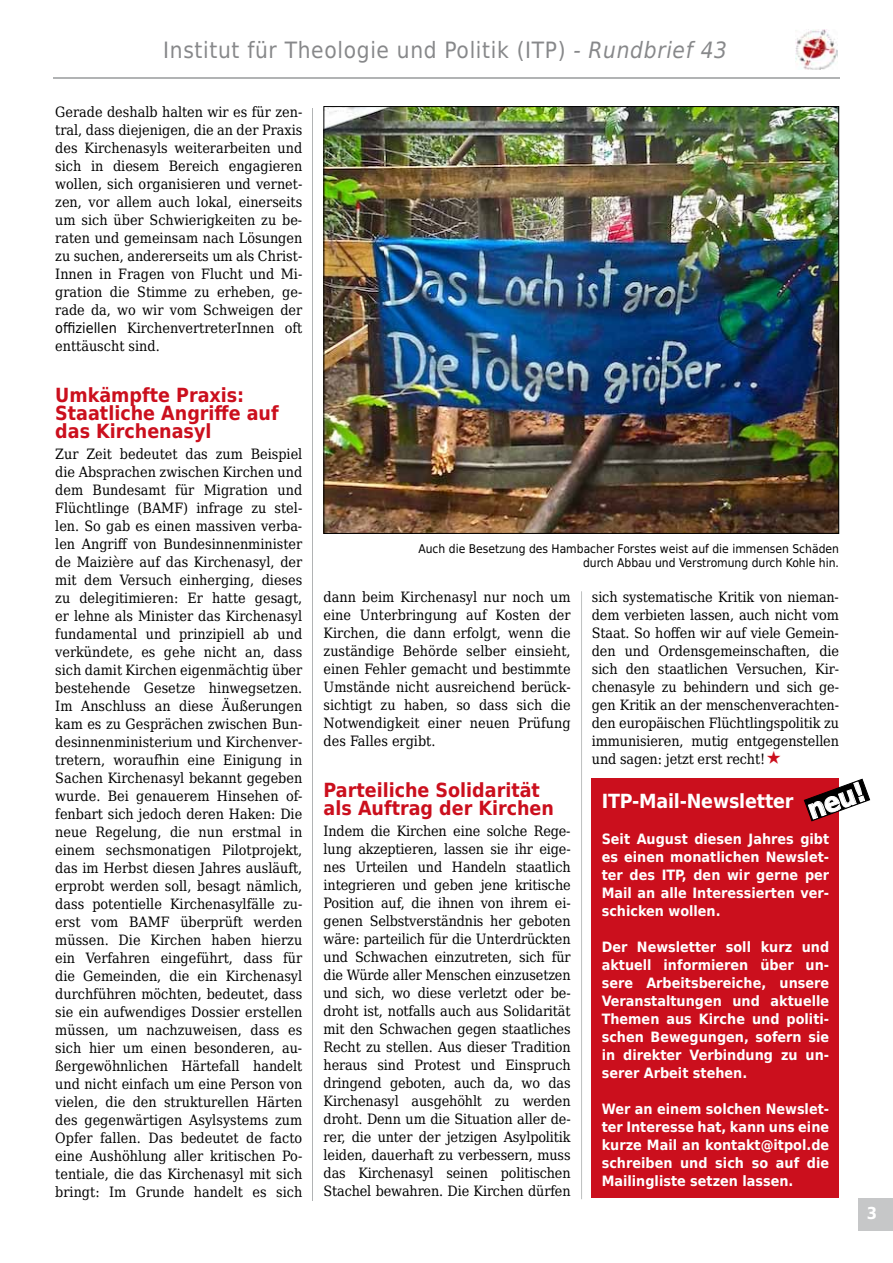
<style>
.page{position:relative;width:893px;height:1263px;background:#fff}
.page>*{position:absolute;margin:0;border:0;box-sizing:border-box;transform-origin:0 0}
.t1{font:700 27px "DejaVu Sans Condensed";color:#fff}
.t2{font:22.5px "DejaVu Sans Condensed";letter-spacing:.03em;color:#87888a}
.t3{font:700 19.5px/18px "DejaVu Sans Condensed";color:#cb0f1d}
.t4{font:700 19.5px "DejaVu Sans Condensed";letter-spacing:-.01em;color:#fff}
.t5{font:700 16.5px "DejaVu Sans Condensed";color:#fff}
.t6{font:14.25px/18px "DejaVu Serif Condensed";color:#000;text-align:justify}
.t7{font:700 14.25px/18px "DejaVu Sans Condensed";color:#fff;text-align:justify}
.t8{font:12px/13.5px "DejaVu Sans Condensed";color:#000;text-align:right}
.s1{font-style:italic}
.s2{font-family:"DejaVu Sans Condensed"}
</style>
<div class="page">
<hr style="left:53px;top:77px;width:786px;height:2px;background:#b1b3b4">
<img style="left:795px;top:29px;width:43px;height:40px">
<div style="left:858px;top:1198px;width:35px;height:33px;background:#c6c7c8"></div>
<hr style="left:312px;top:108px;width:1px;height:1092px;background:#b1b3b4">
<hr style="left:581px;top:591px;width:1px;height:608px;background:#b1b3b4">
<img style="left:326px;top:108px;width:511px;height:424px">
<div style="left:592px;top:778px;width:247px;height:420px;background:#cb0f1d"></div>
<svg style="left:804px;top:779px;width:66px;height:42px"></svg>
<h2 class="t2" style="left:163px;top:32px;width:565px">Institut für Theologie und Politik (ITP) <span class="s1">- Rundbrief 43</span></h2>
<p class="t6" style="left:55px;top:103px;width:249px">Gerade deshalb halten wir es für zen&shy;tral, dass diejenigen, die an der Praxis des Kirchenasyls weiterarbeiten und sich in diesem Bereich engagieren wollen, sich organisieren und vernet&shy;zen, vor allem auch lokal, einerseits um sich über Schwierigkeiten zu be&shy;raten und gemeinsam nach Lösungen zu suchen, andererseits um als Christ-Innen in Fragen von Flucht und Mi&shy;gration die Stimme zu erheben, ge&shy;rade da, wo wir vom Schweigen der <span class="s2">offiziellen</span> KirchenvertreterInnen oft enttäuscht sind.</p>
<h3 class="t3" style="left:55px;top:386px;width:225px">Umkämpfte Praxis:<br>Staatliche Angriffe auf das Kirchenasyl</h3>
<p class="t6" style="left:55px;top:445px;width:249px">Zur Zeit bedeutet das zum Beispiel die Absprachen zwischen Kirchen und dem Bundesamt für Migration und Flüchtlinge (BAMF) infrage zu stel&shy;len. So gab es einen massiven verba&shy;len Angriff von Bundesinnenminister de Maizière auf das Kirchenasyl, der mit dem Versuch einherging, dieses zu delegitimieren: Er hatte gesagt, er lehne als Minister das Kirchenasyl fundamental und prinzipiell ab und verkündete, es gehe nicht an, dass sich damit Kirchen eigenmächtig über bestehende Gesetze hinwegsetzen.<br>Im Anschluss an diese Äußerungen kam es zu Gesprächen zwischen Bun&shy;desinnenministerium und Kirchenver&shy;tretern, woraufhin eine Einigung in Sachen Kirchenasyl bekannt gegeben wurde. Bei genauerem Hinsehen of&shy;fenbart sich jedoch deren Haken: Die neue Regelung, die nun erstmal in einem sechsmonatigen Pilotprojekt, das im Herbst diesen Jahres ausläuft, erprobt werden soll, besagt nämlich, dass potentielle Kirchenasylfälle zu&shy;erst vom BAMF überprüft werden müssen. Die Kirchen haben hierzu ein Verfahren eingeführt, dass für die Gemeinden, die ein Kirchenasyl durchführen möchten, bedeutet, dass sie ein aufwendiges Dossier erstellen müssen, um nachzuweisen, dass es sich hier um einen besonderen, au&shy;ßergewöhnlichen Härtefall handelt und nicht einfach um eine Person von vielen, die den strukturellen Härten des gegenwärtigen Asylsystems zum Opfer fallen. Das bedeutet de facto eine Aushöhlung aller kritischen Po&shy;tentiale, die das Kirchenasyl mit sich bringt: Im Grunde handelt es sich</p>
<p class="t8" style="left:418px;top:542px;width:422px">Auch die Besetzung des Hambacher Forstes weist auf die immensen Schäden durch Abbau und Verstromung durch Kohle hin.</p>
<p class="t6" style="left:324px;top:587px;width:249px">dann beim Kirchenasyl nur noch um eine Unterbringung auf Kosten der Kirchen, die dann erfolgt, wenn die zuständige Behörde selber einsieht, einen Fehler gemacht und bestimmte Umstände nicht ausreichend berück&shy;sichtigt zu haben, so dass sich die Notwendigkeit einer neuen Prüfung des Falles ergibt.</p>
<h3 class="t3" style="left:324px;top:780px;width:232px">Parteiliche Solidarität als Auftrag der Kirchen</h3>
<p class="t6" style="left:324px;top:821px;width:249px">Indem die Kirchen eine solche Rege&shy;lung akzeptieren, lassen sie ihr eige&shy;nes Urteilen und Handeln staatlich integrieren und geben jene kritische Position auf, die ihnen von ihrem ei&shy;genen Selbstverständnis her geboten wäre: parteilich für die Unterdrückten und Schwachen einzutreten, sich für die Würde aller Menschen einzusetzen und sich, wo diese verletzt oder be&shy;droht ist, notfalls auch aus Solidarität mit den Schwachen gegen staatliches Recht zu stellen. Aus dieser Tradition heraus sind Protest und Einspruch dringend geboten, auch da, wo das Kirchenasyl ausgehöhlt zu werden droht. Denn um die Situation aller de&shy;rer, die unter der jetzigen Asylpolitik leiden, dauerhaft zu verbessern, muss das Kirchenasyl seinen politischen Stachel bewahren. Die Kirchen dürfen</p>
<p class="t6" style="left:592px;top:587px;width:249px">sich systematische Kritik von nieman&shy;dem verbieten lassen, auch nicht vom Staat. So hoffen wir auf viele Gemein&shy;den und Ordensgemeinschaften, die sich den staatlichen Versuchen, Kir&shy;chenasyle zu behindern und sich ge&shy;gen Kritik an der menschenverachten&shy;den europäischen Flüchtlingspolitik zu immunisieren, mutig entgegenstellen und sagen: jetzt erst recht!</p>
<h1 class="t1" style="left:801px;top:790px;width:61px;rotate:-20deg">neu!</h1>
<h3 class="t4" style="left:602px;top:785px;width:193px">ITP-Mail-Newsletter</h3>
<p class="t7" style="left:602px;top:829px;width:229px">Seit August diesen Jahres gibt es einen monatlichen Newslet&shy;ter des ITP, den wir gerne per Mail an alle Interessierten ver&shy;schicken wollen.</p>
<p class="t7" style="left:602px;top:937px;width:229px">Der Newsletter soll kurz und aktuell informieren über un&shy;sere Arbeitsbereiche, unsere Veranstaltungen und aktuelle Themen aus Kirche und politi&shy;schen Bewegungen, sofern sie in direkter Verbindung zu un&shy;serer Arbeit stehen.</p>
<p class="t7" style="left:602px;top:1099px;width:229px">Wer an einem solchen Newslet&shy;ter Interesse hat, kann uns eine kurze Mail an kontakt@itpol.de schreiben und sich so auf die Mailingliste setzen lassen.</p>
<p class="t5" style="left:867px;top:1200px;width:12px">3</p>
</div>
